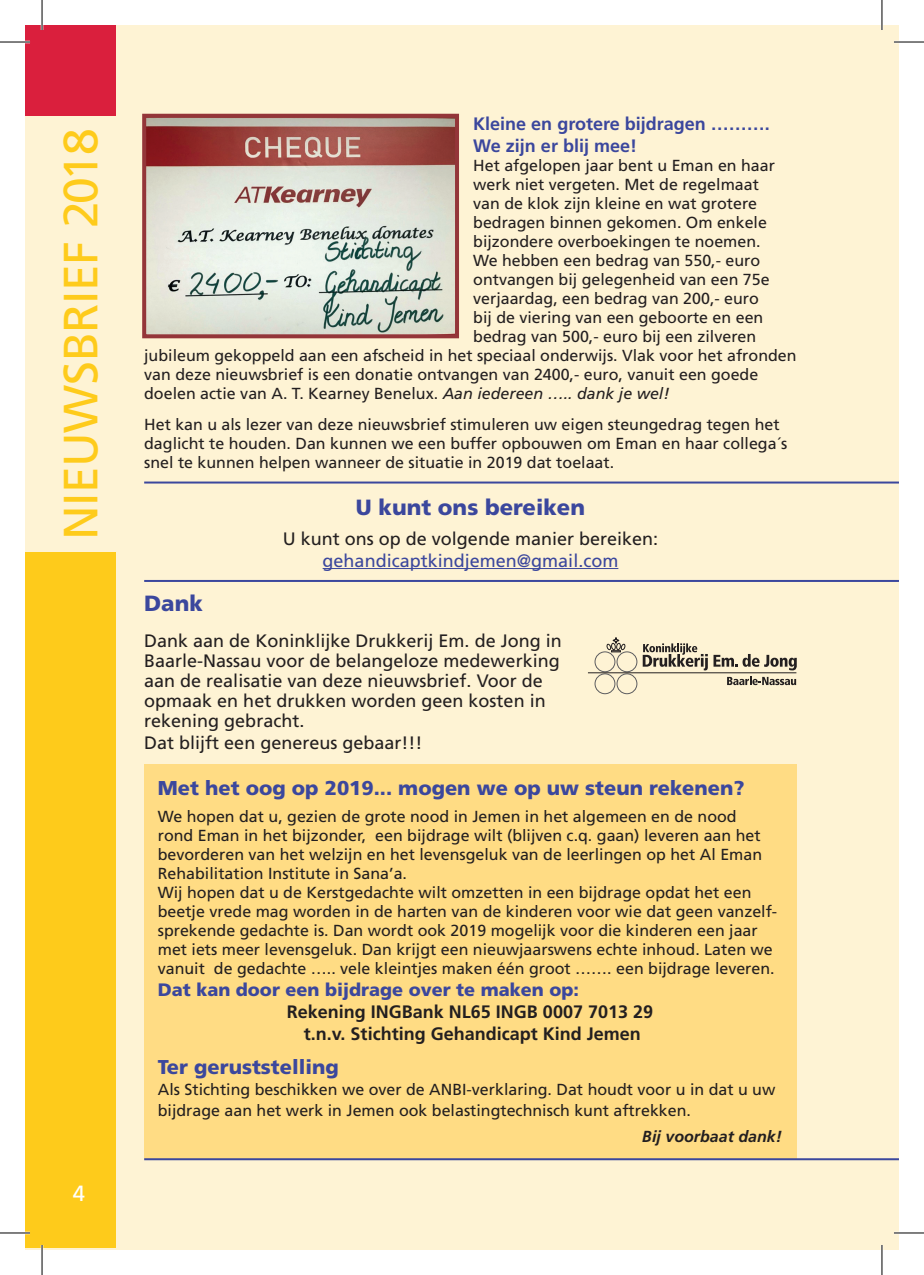
<style>
.page{position:relative;width:924px;height:1275px;background:#fff}
.page>*{position:absolute;margin:0;border:0;box-sizing:border-box;transform-origin:0 0}
.t1{font:48px "Frutiger";letter-spacing:-.01em;color:#fecb1b}
.t2{font:900 22px "Frutiger";color:#3b479d}
.t3{font:22px "Frutiger";color:#fff}
.t4{font:900 20px "Frutiger";color:#3b479d}
.t5{font:18px/20px "Frutiger";color:#231f20}
.t6{font:700 18px/22px "Frutiger";color:#231f20;text-align:center}
.t7{font:700 18px/22px "Frutiger";color:#3b479d}
.t8{font:900 18px "Frutiger";color:#3b479d}
.t9{font:18px "Frutiger";color:#3b479d}
.t10{font:16px/19px "Frutiger";color:#231f20}
.t11{font:italic 700 16px "Frutiger";color:#231f20}
.s1{font-style:italic}
</style>
<div class="page">
<div style="left:25px;top:25px;width:873px;height:1225px;background:#fef3d4"></div>
<hr style="left:144px;top:580px;width:754px;height:2px;background:#3b479d">
<hr style="left:144px;top:481px;width:754px;height:2px;background:#3b479d">
<div style="left:25px;top:552px;width:91px;height:696px;background:#fecb1b"></div>
<div style="left:144px;top:764px;width:652px;height:395px;background:#ffdc84"></div>
<svg style="left:713px;top:654px;width:83px;height:16px"></svg>
<hr style="left:587px;top:672px;width:209px;height:1px;background:#231f20">
<svg style="left:593px;top:637px;width:114px;height:57px"></svg>
<svg style="left:727px;top:676px;width:68px;height:9px"></svg>
<hr style="left:322px;top:568px;width:296px;height:1px;background:#3b479d">
<hr style="left:144px;top:1158px;width:754px;height:2px;background:#3b479d">
<div style="left:25px;top:25px;width:91px;height:91px;background:#da1f3d"></div>
<img style="left:147px;top:119px;width:307px;height:214px">
<div style="left:142px;top:114px;width:317px;height:224px;border:4px solid #943539"></div>
<hr style="left:0;top:41px;width:30px;height:2px;background:#fff">
<hr style="left:893px;top:41px;width:30px;height:2px;background:#fff">
<hr style="left:0;top:1231px;width:30px;height:3px;background:#fff">
<hr style="left:893px;top:1231px;width:30px;height:3px;background:#fff">
<hr style="left:41px;top:0;width:2px;height:30px;background:#fff">
<hr style="left:41px;top:1245px;width:2px;height:30px;background:#fff">
<hr style="left:880px;top:0;width:2px;height:30px;background:#fff">
<hr style="left:880px;top:1245px;width:2px;height:30px;background:#fff">
<hr style="left:0;top:42px;width:30px;height:1px;background:#000">
<hr style="left:893px;top:42px;width:30px;height:1px;background:#000">
<hr style="left:0;top:1232px;width:30px;height:1px;background:#000">
<hr style="left:893px;top:1232px;width:30px;height:1px;background:#000">
<hr style="left:42px;top:0;width:1px;height:30px;background:#000">
<hr style="left:42px;top:1245px;width:1px;height:30px;background:#000">
<hr style="left:881px;top:0;width:1px;height:30px;background:#000">
<hr style="left:881px;top:1245px;width:1px;height:30px;background:#000">
<h1 class="t1" style="left:53px;top:540px;width:413px;rotate:-90deg">NIEUWSBRIEF 2018</h1>
<h2 class="t3" style="left:73px;top:1180px;width:14px">4</h2>
<p class="t7" style="left:473px;top:112px;width:298px">Kleine en grotere bijdragen ……….<br>We zijn er blij mee!</p>
<p class="t10" style="left:473px;top:156px;width:303px">Het afgelopen jaar bent u Eman en haar</p>
<p class="t10" style="left:473px;top:174px;width:287px">werk niet vergeten. Met de regelmaat</p>
<p class="t10" style="left:473px;top:193px;width:285px">van de klok zijn kleine en wat grotere</p>
<p class="t10" style="left:473px;top:212px;width:295px">bedragen binnen gekomen. Om enkele</p>
<p class="t10" style="left:473px;top:231px;width:289px">bijzondere overboekingen te noemen.</p>
<p class="t10" style="left:473px;top:250px;width:288px">We hebben een bedrag van 550,- euro</p>
<p class="t10" style="left:473px;top:269px;width:298px">ontvangen bij gelegenheid van een 75e</p>
<p class="t10" style="left:473px;top:288px;width:287px">verjaardag, een bedrag van 200,- euro</p>
<p class="t10" style="left:473px;top:307px;width:291px">bij de viering van een geboorte en een</p>
<p class="t10" style="left:473px;top:326px;width:284px">bedrag van 500,- euro bij een zilveren</p>
<p class="t10" style="left:144px;top:345px;width:653px">jubileum gekoppeld aan een afscheid in het speciaal onderwijs. Vlak voor het afronden</p>
<p class="t10" style="left:144px;top:364px;width:615px">van deze nieuwsbrief is een donatie ontvangen van 2400,- euro, vanuit een goede</p>
<p class="t10" style="left:144px;top:383px;width:526px">doelen actie van A. T. Kearney Benelux. <span class="s1">Aan iedereen ….. dank je wel!</span></p>
<p class="t10" style="left:144px;top:414px;width:644px">Het kan u als lezer van deze nieuwsbrief stimuleren uw eigen steungedrag tegen het daglicht te houden. Dan kunnen we een buffer opbouwen om Eman en haar collega´s snel te kunnen helpen wanneer de situatie in 2019 dat toelaat.</p>
<h2 class="t2" style="left:356px;top:494px;width:230px">U kunt ons bereiken</h2>
<p class="t5" style="left:282px;top:528px;width:377px">U kunt ons op de volgende manier bereiken:</p>
<p class="t9" style="left:322px;top:550px;width:297px">gehandicaptkindjemen@gmail.com</p>
<h2 class="t2" style="left:144px;top:590px;width:60px">Dank</h2>
<p class="t5" style="left:144px;top:630px;width:419px">Dank aan de Koninklijke Drukkerij Em. de Jong in Baarle-Nassau voor de belangeloze medewerking aan de realisatie van deze nieuwsbrief. Voor de opmaak en het drukken worden geen kosten in rekening gebracht.</p>
<p class="t5" style="left:144px;top:732px;width:280px">Dat blijft een genereus gebaar!!!</p>
<p class="t4" style="left:158px;top:775px;width:588px">Met het oog op 2019... mogen we op uw steun rekenen?</p>
<p class="t10" style="left:158px;top:806px;width:620px">We hopen dat u, gezien de grote nood in Jemen in het algemeen en de nood<br>rond Eman in het bijzonder, een bijdrage wilt (blijven c.q. gaan) leveren aan het bevorderen van het welzijn en het levensgeluk van de leerlingen op het Al Eman Rehabilitation Institute in Sana’a.<br>Wij hopen dat u de Kerstgedachte wilt omzetten in een bijdrage opdat het een beetje vrede mag worden in de harten van de kinderen voor wie dat geen vanzelf&shy;sprekende gedachte is. Dan wordt ook 2019 mogelijk voor die kinderen een jaar met iets meer levensgeluk. Dan krijgt een nieuwjaarswens echte inhoud. Laten we vanuit de gedachte ….. vele kleintjes maken één groot ……. een bijdrage leveren.</p>
<p class="t8" style="left:158px;top:978px;width:422px">Dat kan door een bijdrage over te maken op:</p>
<p class="t6" style="left:286px;top:1000px;width:368px">Rekening INGBank NL65 INGB 0007 7013 29 t.n.v. Stichting Gehandicapt Kind Jemen</p>
<p class="t4" style="left:158px;top:1054px;width:182px">Ter geruststelling</p>
<p class="t10" style="left:158px;top:1078px;width:618px;line-height:21px">Als Stichting beschikken we over de ANBI-verklaring. Dat houdt voor u in dat u uw bijdrage aan het werk in Jemen ook belastingtechnisch kunt aftrekken.</p>
<p class="t11" style="left:642px;top:1127px;width:141px">Bij voorbaat dank!</p>
</div>
